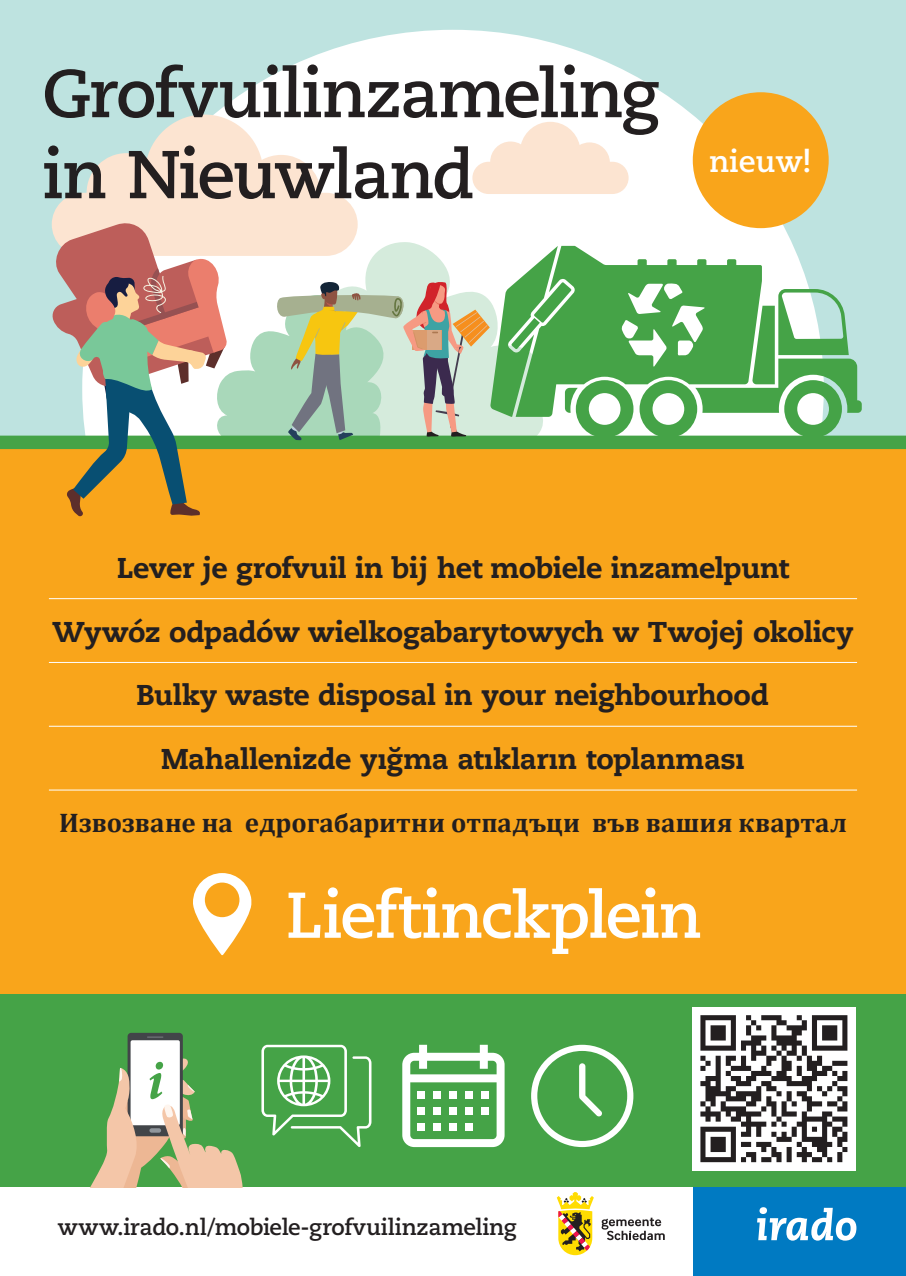
<style>
.page{position:relative;width:906px;height:1276px;background:#fff}
.page>*{position:absolute;margin:0;border:0;box-sizing:border-box;transform-origin:0 0}
.t1{font:700 67.5px/81px "Caecilia LT Std";letter-spacing:-.025em;color:#231f20}
.t2{font:700 64.5px "Caecilia LT Pro 75";letter-spacing:-.025em;color:#fff}
.t3{font:italic 700 56.25px "Minion Pro";color:#45a347}
.t4{font:700 30.22px "Caecilia LT Std";color:#fff}
.t5{font:800 28.5px "Caecilia LT Pro 85";letter-spacing:-.015em;color:#231f20}
.t6{font:700 27px "Cambria";letter-spacing:.005em;color:#231f20}
.t7{font:700 22.5px "Caecilia LT Std";letter-spacing:-.015em;color:#231f20}
</style>
<div class="page">
<svg style="left:0;top:0;width:906px;height:435px;fill:#bee3e0"></svg>
<div style="left:0;top:443px;width:906px;height:738px;background:#f9a51b"></div>
<div style="left:0;top:435px;width:906px;height:14px;background:#45a347"></div>
<svg style="left:628px;top:246px;width:233px;height:190px;fill:#45a347"></svg>
<div style="left:693px;top:92px;width:135px;height:136px;background:#f9a51b;border-radius:50%"></div>
<div style="left:693px;top:1181px;width:213px;height:95px;background:#007ac2"></div>
<svg style="left:757px;top:1207px;width:99px;height:33px"></svg>
<svg style="left:601px;top:1217px;width:64px;height:23px"></svg>
<svg style="left:557px;top:1192px;width:37px;height:63px"></svg>
<div style="left:0;top:994px;width:906px;height:193px;background:#45a347"></div>
<div style="left:692px;top:1006px;width:164px;height:164px;background:#fff"></div>
<svg style="left:700px;top:1015px;width:147px;height:147px"></svg>
<svg style="left:193px;top:873px;width:58px;height:82px"></svg>
<hr style="left:49px;top:598px;width:808px;height:1px;background:#fff">
<hr style="left:49px;top:662px;width:808px;height:1px;background:#fff">
<hr style="left:49px;top:726px;width:808px;height:1px;background:#fff">
<hr style="left:49px;top:789px;width:808px;height:1px;background:#fff">
<svg style="left:51px;top:114px;width:577px;height:403px"></svg>
<svg style="left:402px;top:1044px;width:102px;height:103px"></svg>
<div style="left:417px;top:1090px;width:8px;height:8px;background:#fff"></div>
<div style="left:433px;top:1090px;width:8px;height:8px;background:#fff"></div>
<div style="left:449px;top:1090px;width:8px;height:8px;background:#fff"></div>
<div style="left:465px;top:1090px;width:8px;height:8px;background:#fff"></div>
<div style="left:481px;top:1090px;width:8px;height:8px;background:#fff"></div>
<div style="left:417px;top:1106px;width:8px;height:8px;background:#fff"></div>
<div style="left:433px;top:1106px;width:8px;height:8px;background:#fff"></div>
<div style="left:449px;top:1106px;width:8px;height:8px;background:#fff"></div>
<div style="left:465px;top:1106px;width:8px;height:8px;background:#fff"></div>
<div style="left:417px;top:1122px;width:8px;height:8px;background:#fff"></div>
<div style="left:433px;top:1122px;width:8px;height:8px;background:#fff"></div>
<div style="left:449px;top:1122px;width:8px;height:8px;background:#fff"></div>
<div style="left:465px;top:1122px;width:8px;height:8px;background:#fff"></div>
<div style="left:481px;top:1106px;width:8px;height:8px;background:#fff"></div>
<svg style="left:531px;top:1044px;width:102px;height:103px"></svg>
<div style="left:128px;top:1033px;width:55px;height:103px;background:#424549;border-radius:4px"></div>
<div style="left:131px;top:1040px;width:49px;height:85px;background:#fff;border-radius:2px"></div>
<svg style="left:147px;top:1036px;width:16px;height:1px"></svg>
<svg style="left:90px;top:1044px;width:281px;height:143px"></svg>
<h1 class="t1" style="left:42px;top:54px;width:619px">Grofvuilinzameling in Nieuwland</h1>
<p class="t4" style="left:709px;top:143px;width:104px">nieuw!</p>
<p class="t5" style="left:117px;top:548px;width:673px">Lever je grofvuil in bij het mobiele inzamelpunt</p>
<p class="t5" style="left:52px;top:612px;width:802px">Wywóz odpadów wielkogabarytowych w Twojej okolicy</p>
<p class="t5" style="left:137px;top:675px;width:634px">Bulky waste disposal in your neighbourhood</p>
<p class="t5" style="left:161px;top:739px;width:585px">Mahallenizde yığma atıkların toplanması</p>
<p class="t6" style="left:59px;top:804px;width:789px">Извозване на едрогабаритни отпадъци във вашия квартал</p>
<h3 class="t3" style="left:147px;top:1040px;width:18px">i</h3>
<h2 class="t2" style="left:286px;top:871px;width:417px">Lieftinckplein</h2>
<p class="t7" style="left:58px;top:1213px;width:460px">www.irado.nl/mobiele-grofvuilinzameling</p>
</div>
